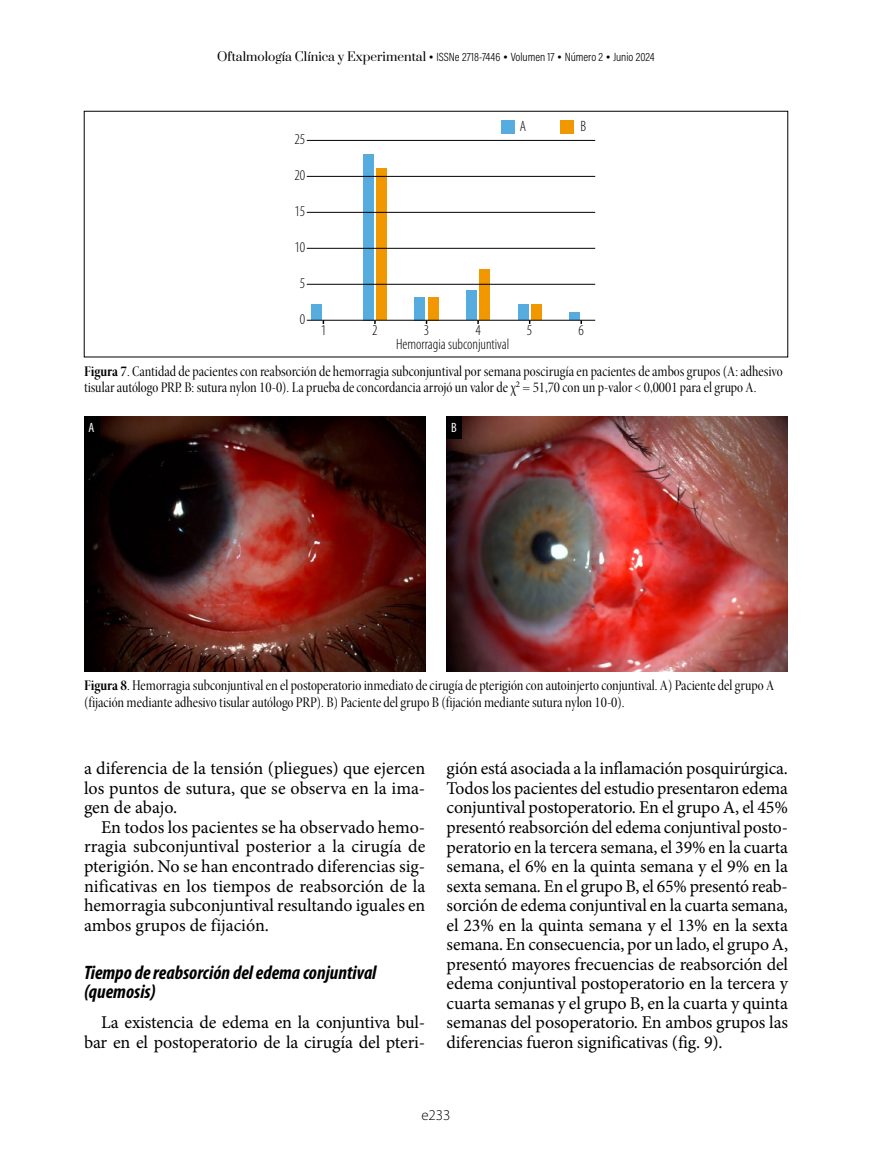
<style>
.page{position:relative;width:872px;height:1170px;background:#fff}
.page>*{position:absolute;margin:0;border:0;box-sizing:border-box;transform-origin:0 0}
.t1{font:italic 700 condensed 19.5px/19.5px "Myriad Pro";color:#000}
.t2{font:18px/19.5px "Minion Pro";letter-spacing:-.01em;color:#000;text-align:justify}
.t3{font:15px/16.5px "Minion Pro Cn Disp";color:#000}
.t4{font:300 condensed 15px "Myriad Pro";color:#000}
.t5{font:300 15px "Myriad Pro";color:#000}
.t6{font:condensed 13.5px "Myriad Pro";color:#fff}
.t7{font:12px "Acumin Variable Concept";color:#000}
.s1{font-family:"Prata"}
.s2{font-family:"Minion Pro Bold Cn Disp"}
</style>
<div class="page">
<div style="left:312px;top:305px;width:10px;height:15px;background:#56acde"></div>
<div style="left:363px;top:154px;width:10px;height:166px;background:#56acde"></div>
<div style="left:376px;top:169px;width:10px;height:151px;background:#f19800"></div>
<div style="left:415px;top:297px;width:10px;height:23px;background:#56acde"></div>
<div style="left:428px;top:297px;width:10px;height:23px;background:#f19800"></div>
<div style="left:466px;top:290px;width:10px;height:30px;background:#56acde"></div>
<div style="left:479px;top:269px;width:11px;height:51px;background:#f19800"></div>
<div style="left:518px;top:305px;width:10px;height:15px;background:#56acde"></div>
<div style="left:531px;top:305px;width:10px;height:15px;background:#f19800"></div>
<div style="left:569px;top:312px;width:11px;height:8px;background:#56acde"></div>
<hr style="left:307px;top:320px;width:288px;height:1px;background:#000">
<hr style="left:307px;top:284px;width:288px;height:1px;background:#000">
<hr style="left:307px;top:248px;width:288px;height:1px;background:#000">
<hr style="left:307px;top:212px;width:288px;height:1px;background:#000">
<hr style="left:307px;top:176px;width:288px;height:1px;background:#000">
<hr style="left:307px;top:140px;width:288px;height:1px;background:#000">
<div style="left:501px;top:120px;width:14px;height:13px;background:#56acde"></div>
<div style="left:560px;top:120px;width:14px;height:13px;background:#f19800"></div>
<img style="left:84px;top:416px;width:341px;height:255px">
<img style="left:446px;top:416px;width:342px;height:255px">
<div style="left:84px;top:416px;width:15px;height:22px;background:#000"></div>
<div style="left:446px;top:416px;width:15px;height:22px;background:#000"></div>
<p class="t7" style="left:217px;top:49px;width:439px"><span class="s1">Oftalmología Clínica y Experimental</span> <sup>●</sup> ISSNe 2718-7446 <sup>●</sup> Volumen 17 <sup>●</sup> Número 2 <sup>●</sup> Junio 2024</p>
<p class="t4" style="left:294px;top:130px;width:12px">25</p>
<p class="t4" style="left:294px;top:166px;width:12px">20</p>
<p class="t4" style="left:294px;top:202px;width:12px">15</p>
<p class="t4" style="left:294px;top:238px;width:12px">10</p>
<p class="t4" style="left:300px;top:274px;width:7px">5</p>
<p class="t4" style="left:520px;top:117px;width:8px">A</p>
<p class="t4" style="left:580px;top:117px;width:7px">B</p>
<p class="t4" style="left:300px;top:310px;width:7px">0</p>
<p class="t4" style="left:372px;top:321px;width:7px">2</p>
<p class="t4" style="left:424px;top:321px;width:7px">3</p>
<p class="t4" style="left:475px;top:321px;width:7px">4</p>
<p class="t4" style="left:527px;top:321px;width:7px">5</p>
<p class="t4" style="left:578px;top:321px;width:7px">6</p>
<p class="t3" style="left:84px;top:363px;width:700px"><span class="s2">Figura 7</span>. Cantidad de pacientes con reabsorción de hemorragia subconjuntival por semana poscirugía en pacientes de ambos grupos (A: adhesivo tisular autólogo PRP. B: sutura nylon 10-0). La prueba de concordancia arrojó un valor de χ<sup>2</sup> = 51,70 con un p-valor &lt; 0,0001 para el grupo A.</p>
<p class="t4" style="left:321px;top:321px;width:7px">1</p>
<p class="t4" style="left:396px;top:335px;width:115px">Hemorragia subconjuntival</p>
<p class="t6" style="left:89px;top:419px;width:7px">A</p>
<p class="t6" style="left:451px;top:419px;width:7px">B</p>
<p class="t3" style="left:84px;top:677px;width:691px"><span class="s2">Figura 8</span>. Hemorragia subconjuntival en el postoperatorio inmediato de cirugía de pterigión con autoinjerto conjuntival. A) Paciente del grupo A (fijación mediante adhesivo tisular autólogo PRP). B) Paciente del grupo B (fijación mediante sutura nylon 10-0).</p>
<p class="t2" style="left:84px;top:759px;width:343px">a diferencia de la tensión (pliegues) que ejercen los puntos de sutura, que se observa en la ima&shy;gen de abajo.</p>
<p class="t2" style="left:84px;top:817px;width:343px;text-indent:17px">En todos los pacientes se ha observado hemo&shy;rragia subconjuntival posterior a la cirugía de pterigión. No se han encontrado diferencias sig&shy;nificativas en los tiempos de reabsorción de la hemorragia subconjuntival resultando iguales en ambos grupos de fijación.</p>
<p class="t1" style="left:84px;top:961px;width:294px">Tiempo de reabsorción del edema conjuntival (quemosis)</p>
<p class="t2" style="left:84px;top:1012px;width:343px;text-align:right">La existencia de edema en la conjuntiva bul&shy;bar en el postoperatorio de la cirugía del pteri-</p>
<p class="t2" style="left:446px;top:759px;width:343px">gión está asociada a la inflamación posquirúrgica.<br>Todos los pacientes del estudio presentaron edema conjuntival postoperatorio. En el grupo A, el 45% presentó reabsorción del edema conjuntival posto&shy;peratorio en la tercera semana, el 39% en la cuarta semana, el 6% en la quinta semana y el 9% en la sexta semana. En el grupo B, el 65% presentó reab&shy;sorción de edema conjuntival en la cuarta semana, el 23% en la quinta semana y el 13% en la sexta semana. En consecuencia, por un lado, el grupo A, presentó mayores frecuencias de reabsorción del edema conjuntival postoperatorio en la tercera y cuarta semanas y el grupo B, en la cuarta y quinta semanas del posoperatorio. En ambos grupos las diferencias fueron significativas (fig. 9).</p>
<p class="t5" style="left:421px;top:1106px;width:31px">e233</p>
</div>
